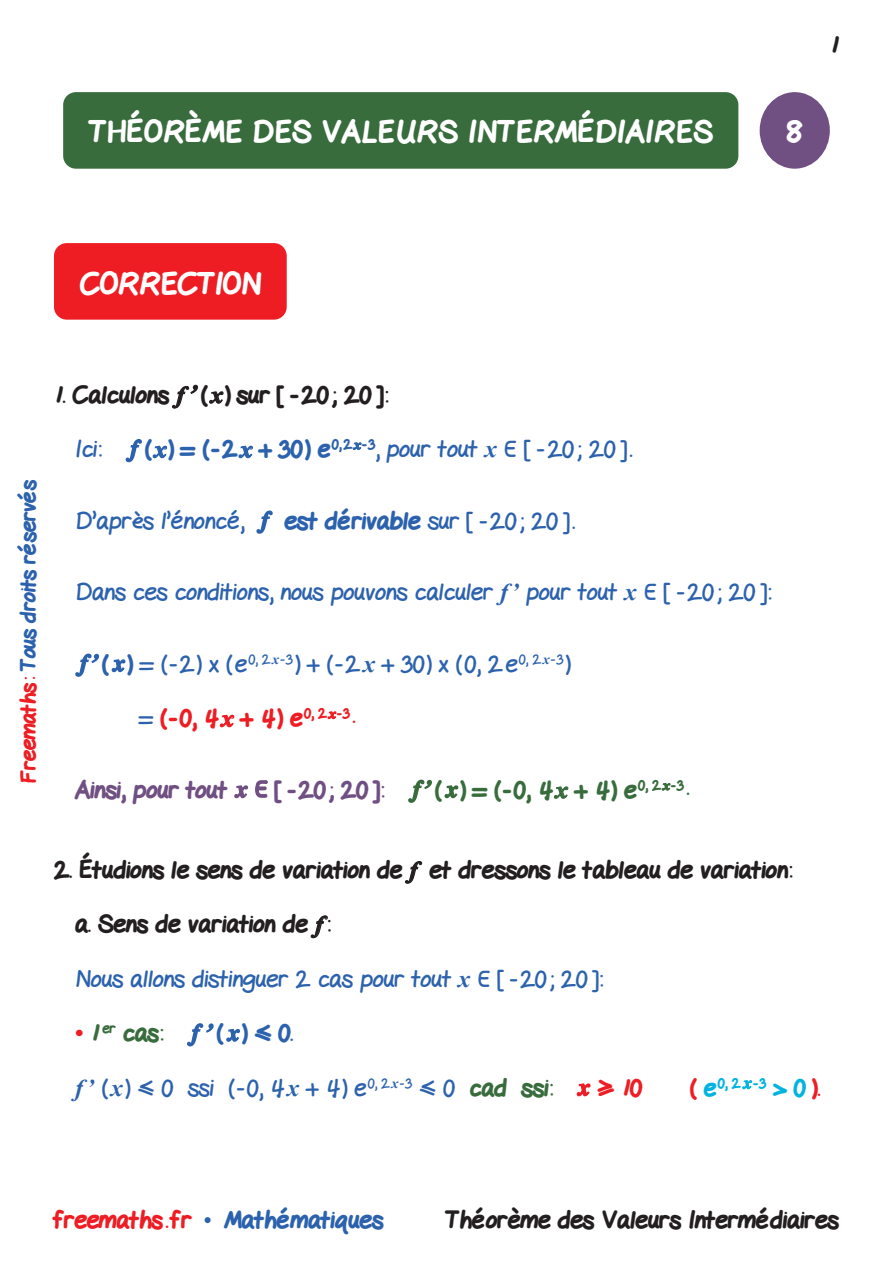
<style>
.page{position:relative;width:893px;height:1263px;background:#fff}
.page>*{position:absolute;margin:0;border:0;box-sizing:border-box;transform-origin:0 0}
.t1{font:800 30px "Gel Pen";letter-spacing:.02em;color:#fff}
.t2{font:800 30px "Gel Pen";color:#fff}
.Texte{font:24px "Gel Pen";color:#2c62ad}
.Texte-Ennonce{font:800 24px "Gel Pen";color:#231f20}
.Texte-2{font:800 24px "Gel Pen";color:#2c62ad}
.Texte-corr{font:24px "Gel Pen";color:#2c62ad}
.Texte-Ennonce-2{font:24px "Gel Pen";color:#2c62ad}
.Texte-3{font:800 24px "Gel Pen";letter-spacing:-.005em;color:#704f83}
.Texte-4{font:800 24px "Gel Pen";color:#386c3d}
.Texte-corr-2{font:800 24px "Gel Pen";color:#ee1d23}
.Texte-corr-3{font:800 24px "Gel Pen";color:#386c3d}
.Texte-corr-4{font:800 24px "Gel Pen";color:#2c62ad}
.Texte-Ennonce-3{font:800 24px "Gel Pen";color:#ee1d23}
.t3{font:800 21px "Gel Pen";letter-spacing:-.01em;color:#2c62ad}
.Texte-Ennonce-4{font:800 13.95px "Gel Pen";color:#00b3e0}
.s1{color:#ee1d23}
.s2{font-family:"Times New Roman";font-weight:700;font-style:italic}
.s3{color:#fff}
.s4{font-weight:800}
.s5{font-weight:400}
.s6{font-weight:400;color:#2c62ad}
.s7{font-family:"Times New Roman";font-weight:700;color:#ee1d23}
.s8{font-weight:800;color:#386c3d}
.s9{font-size:24px;color:#ee1d23}
.s10{font-size:24px}
.s11{font-family:"Times New Roman";font-weight:400}
</style>
<div class="page">
<div style="left:54px;top:243px;width:233px;height:77px;background:#ee1d23;border-radius:13px"></div>
<svg style="left:190px;top:384px;width:8px;height:10px"></svg>
<svg style="left:125px;top:439px;width:17px;height:24px"></svg>
<svg style="left:256px;top:510px;width:17px;height:24px"></svg>
<svg style="left:75px;top:653px;width:25px;height:24px"></svg>
<svg style="left:111px;top:659px;width:15px;height:14px"></svg>
<svg style="left:234px;top:780px;width:34px;height:19px"></svg>
<svg style="left:408px;top:779px;width:24px;height:24px"></svg>
<svg style="left:444px;top:785px;width:15px;height:14px"></svg>
<svg style="left:187px;top:1023px;width:27px;height:24px"></svg>
<svg style="left:226px;top:1028px;width:14px;height:14px"></svg>
<svg style="left:576px;top:1083px;width:15px;height:14px"></svg>
<svg style="left:742px;top:1080px;width:11px;height:10px"></svg>
<div style="left:760px;top:92px;width:70px;height:77px;background:#704f83;border-radius:50%"></div>
<div style="left:63px;top:92px;width:675px;height:77px;background:#386c3d;border-radius:13px"></div>
<p class="t1" style="left:89px;top:109px;width:626px">THÉORÈME DES VALEURS INTERMÉDIAIRES</p>
<p class="t1" style="left:786px;top:109px;width:18px">8</p>
<p class="Texte-Ennonce" style="left:830px;top:26px;width:10px">1</p>
<p class="t2" style="left:80px;top:260px;width:183px">CORRECTION</p>
<p class="t3" style="left:12px;top:783px;width:305px;rotate:-90deg"><span class="s1">Freemaths:</span> Tous droits réservés</p>
<p class="Texte-Ennonce" style="left:54px;top:376px;width:336px">1. Calculons <span class="s2">f</span> <span class="s3">(</span> <span class="s2">x</span> ) sur [ -20; 20 ]:</p>
<p class="Texte" style="left:75px;top:429px;width:28px">Ici:</p>
<p class="Texte" style="left:145px;top:429px;width:489px"><span class="s4">(</span><span class="s2">x</span><span class="s4">) = (-2</span><span class="s2">x</span> <span class="s4">+ 30) e</span><sup>0,2</sup><sup>x</sup><sup>-3</sup>, pour tout <span class="s2">x</span> ı [ -20 ; 20 ] .</p>
<p class="Texte" style="left:75px;top:501px;width:171px">D’après l’énoncé,</p>
<p class="Texte-2" style="left:285px;top:502px;width:292px">est dérivable <span class="s5">sur [ -20 ; 20 ] .</span></p>
<p class="Texte" style="left:75px;top:572px;width:697px">Dans ces conditions, nous pouvons calculer <span class="s2">f’</span> pour tout <span class="s2">x</span> ı [ -20 ; 20 ]:</p>
<p class="Texte-corr" style="left:102px;top:644px;width:470px"><span class="s4">( )</span> = (-2) x (e<sup>0,</sup> <sup>2</sup><sup>x</sup><sup>-3</sup>) + (-2<span class="s2">x</span> + 30) x (0, 2e<sup>0,</sup> <sup>2</sup><sup>x</sup><sup>-3</sup>)</p>
<p class="Texte-corr-2" style="left:140px;top:699px;width:217px"><span class="s6">=</span> (-0, 4<span class="s2">x</span> + 4) e<sup>0,</sup> <sup>2</sup><sup>x</sup><sup>-3</sup>.</p>
<p class="Texte-3" style="left:75px;top:771px;width:153px">Ainsi, pour tout</p>
<p class="Texte-3" style="left:275px;top:771px;width:111px">[ -20; 20 ]:</p>
<p class="Texte-4" style="left:435px;top:771px;width:256px">( ) = (-0, 4<span class="s2">x</span> + 4) e<sup>0,</sup> <sup>2</sup><sup>x</sup><sup>-3</sup>.</p>
<p class="Texte-Ennonce" style="left:54px;top:851px;width:740px">2. Étudions le sens de variation de <span class="s2">f</span> et dressons le tableau de variation:</p>
<p class="Texte-Ennonce" style="left:75px;top:905px;width:257px">a. Sens de variation de <span class="s2">f</span> :</p>
<p class="Texte" style="left:75px;top:959px;width:529px">Nous allons distinguer 2 cas pour tout <span class="s2">x</span> ı [ -20; 20 ]:</p>
<p class="Texte-corr-3" style="left:75px;top:1014px;width:89px"><span class="s7">•</span> 1 <sup>er</sup> cas:</p>
<p class="Texte-corr-4" style="left:217px;top:1014px;width:78px">( )≤0.</p>
<p class="Texte-Ennonce-2" style="left:75px;top:1068px;width:479px"><span class="s2">f’</span> (<span class="s2">x</span>) ≤ 0 ssi (-0, 4<span class="s2">x</span> + 4) e<sup>0,</sup> <sup>2</sup><sup>x</sup><sup>-3</sup> ≤ 0 <span class="s8">cad ssi:</span></p>
<p class="Texte-Ennonce-3" style="left:597px;top:1069px;width:46px">≥ 10</p>
<p class="Texte-Ennonce-4" style="left:690px;top:1072px;width:132px"><span class="s9">(</span> <span class="s10">e</span>0, 2 -3 <span class="s10">&gt; 0</span> <span class="s9">).</span></p>
<p class="Texte-2" style="left:54px;top:1201px;width:331px"><span class="s1">freemaths . fr</span> <span class="s11">•</span> Mathématiques</p>
<p class="Texte-Ennonce" style="left:446px;top:1201px;width:395px">Théorème des Valeurs Intermédiaires</p>
</div>
